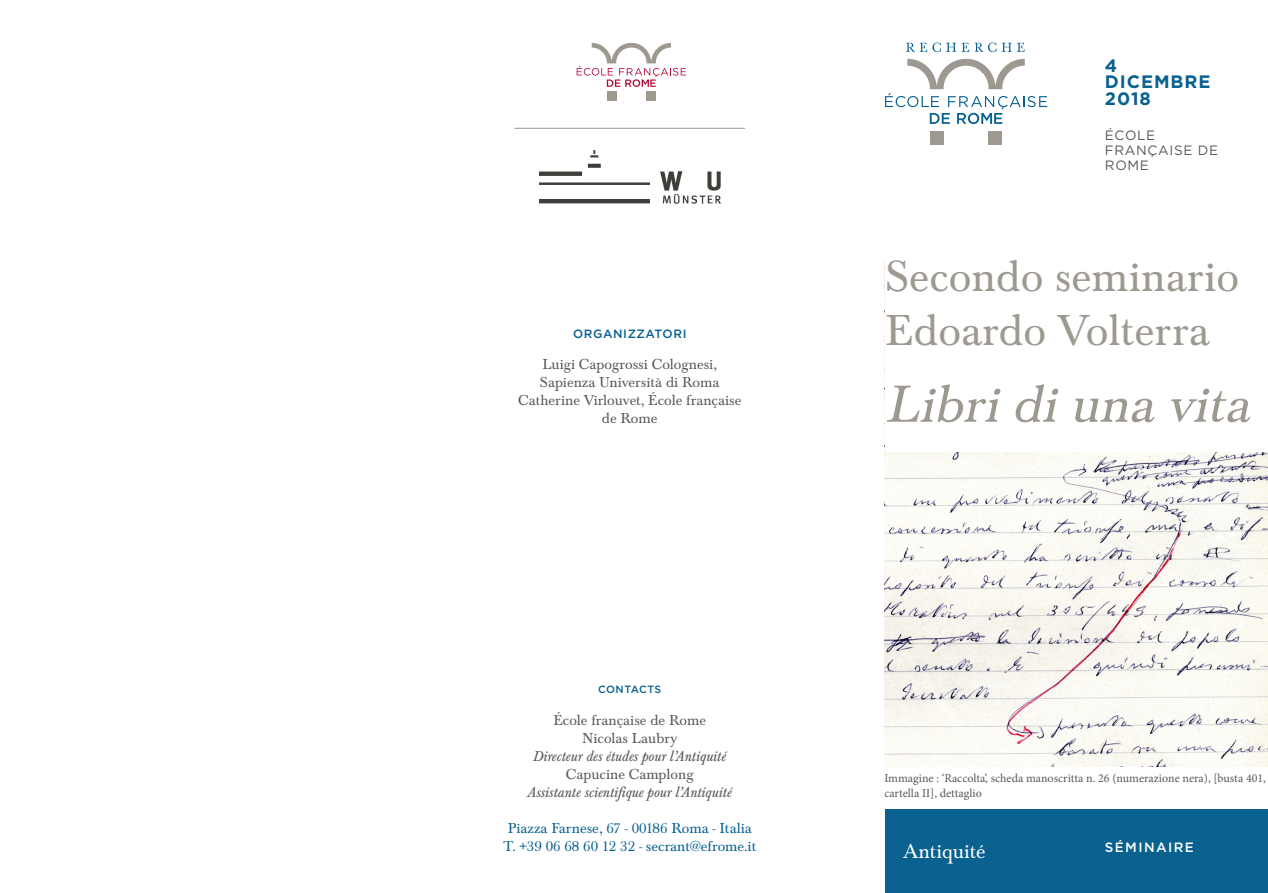
<style>
.page{position:relative;width:1268px;height:893px;background:#fff}
.page>*{position:absolute;margin:0;border:0;box-sizing:border-box;transform-origin:0 0}
.titre_couverture{font:italic 54px "Baskerville Std";color:#9d9890}
.titre_couverture-2{font:45px/54px "Baskerville Std";color:#9d9890}
.t1{font:21px "Baskerville Std";color:#fff}
.t2{font:700 18px/16.5px "Gotham";letter-spacing:.05em;color:#096190}
.t3{font:15px/18px "Baskerville Std";color:#57585a}
.t4{font:italic 15px "Baskerville Std";color:#57585a}
.t5{font:15px "Baskerville Std";color:#096190}
.Lieux{font:13.5px/15px "Gotham";letter-spacing:.05em;color:#57585a}
.t6{font:500 13.5px "Gotham";letter-spacing:.1em;color:#fff}
.t7{font:12px/14.4px "Minion Pro";color:#57585a}
.t8{font:500 12px "Gotham";letter-spacing:.05em;color:#096190}
.t9{font:500 10.5px "Gotham";letter-spacing:.035em;color:#096190}
</style>
<div class="page">
<div style="left:606px;top:92px;width:10px;height:9px;background:#9d9890"></div>
<div style="left:646px;top:92px;width:9px;height:9px;background:#9d9890"></div>
<svg style="left:576px;top:43px;width:110px;height:44px"></svg>
<hr style="left:514px;top:128px;width:231px;height:1px;background:#9d9890">
<div style="left:885px;top:809px;width:382px;height:84px;background:#096190"></div>
<svg style="left:906px;top:43px;width:34px;height:9px"></svg>
<svg style="left:946px;top:43px;width:22px;height:9px"></svg>
<svg style="left:974px;top:43px;width:50px;height:9px"></svg>
<div style="left:929px;top:131px;width:14px;height:14px;background:#9d9890"></div>
<div style="left:988px;top:131px;width:14px;height:14px;background:#9d9890"></div>
<svg style="left:885px;top:59px;width:161px;height:65px"></svg>
<img style="left:539px;top:151px;width:181px;height:53px">
<img style="left:884px;top:262px;width:382px;height:505px">
<div style="left:885px;top:259px;width:382px;height:193px;background:#fff"></div>
<p class="t8" style="left:573px;top:326px;width:115px">ORGANIZZATORI</p>
<p class="t3" style="left:540px;top:356px;width:181px">Luigi Capogrossi Colognesi,<br>Sapienza Università di Roma</p>
<p class="t3" style="left:518px;top:392px;width:225px;text-align:center">Catherine Virlouvet, École française de Rome</p>
<p class="t2" style="left:1104px;top:57px;width:14px">4</p>
<p class="t2" style="left:1104px;top:74px;width:107px">DICEMBRE<br>2018</p>
<p class="Lieux" style="left:1104px;top:128px;width:52px">ÉCOLE</p>
<p class="Lieux" style="left:1104px;top:143px;width:115px">FRANÇAISE DE<br>ROME</p>
<p class="titre_couverture-2" style="left:885px;top:250px;width:355px">Secondo seminario<br>Edoardo Volterra</p>
<p class="titre_couverture" style="left:885px;top:374px;width:379px">Libridiuna vita</p>
<p class="t9" style="left:598px;top:682px;width:65px">CONTACTS</p>
<p class="t3" style="left:553px;top:711px;width:154px">École française de Rome</p>
<p class="t3" style="left:582px;top:729px;width:97px">Nicolas Laubry</p>
<p class="t4" style="left:533px;top:748px;width:195px">Directeur des études pour l’Antiquité</p>
<p class="t3" style="left:565px;top:765px;width:129px">Capucine Camplong</p>
<p class="t4" style="left:527px;top:784px;width:206px">Assistante scientifique pour l’Antiquité</p>
<p class="t5" style="left:507px;top:820px;width:245px">Piazza Farnese, 67 - 00186 Roma - Italia</p>
<p class="t5" style="left:503px;top:838px;width:254px">T. +39 06 68 60 12 32 - secrant@efrome.it</p>
<p class="t1" style="left:903px;top:840px;width:84px">Antiquité</p>
<p class="t6" style="left:1104px;top:838px;width:90px">SÉMINAIRE</p>
<p class="t7" style="left:884px;top:771px;width:383px">Immagine : ‘Raccolta’, scheda manoscritta n. 26 (numerazione nera), [busta 401, cartella II], dettaglio</p>
</div>
